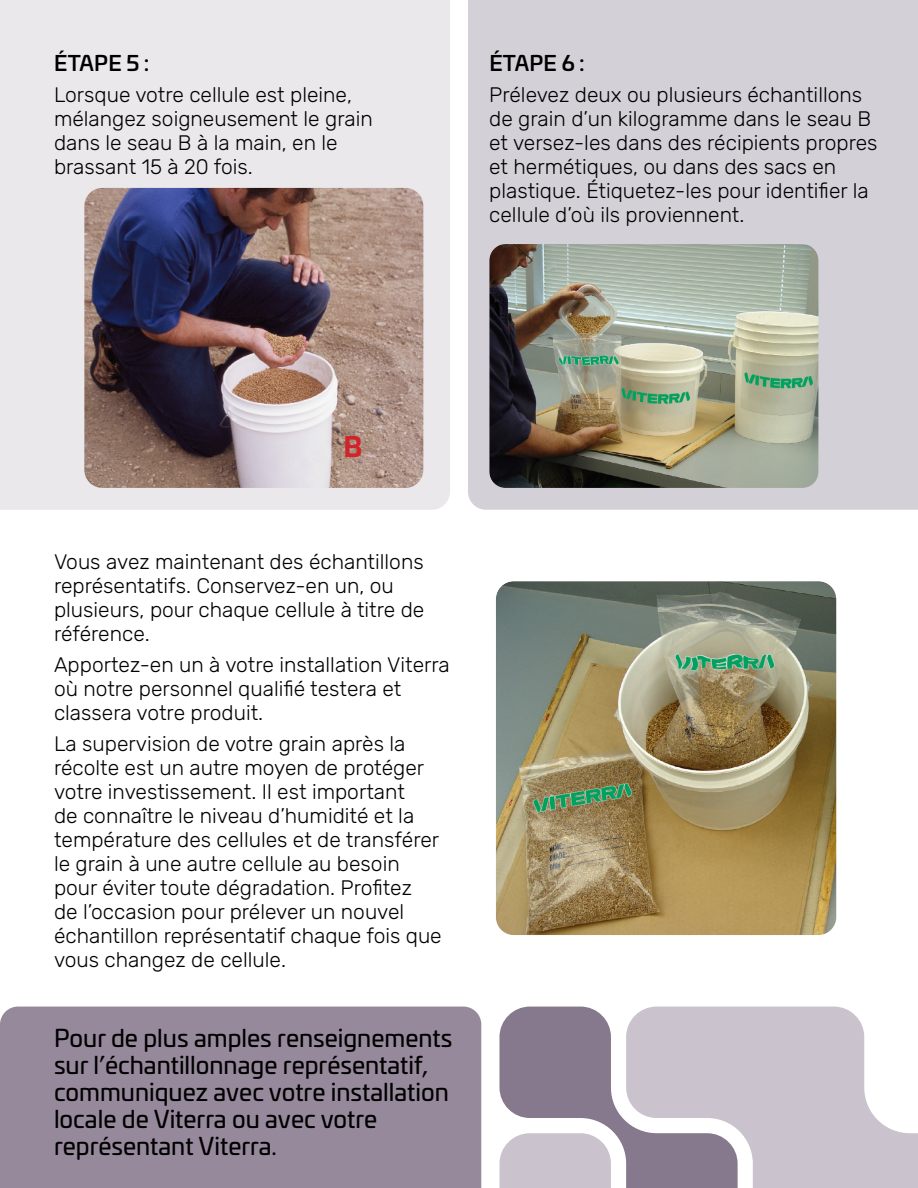
<style>
.page{position:relative;width:918px;height:1188px;background:#fff}
.page>*{position:absolute;margin:0;border:0;box-sizing:border-box;transform-origin:0 0}
.t1{font:700 27px "Univia Pro";color:#d1232a}
.t2{font:24px/27px "Univia Pro";color:#000}
.t3{font:300 21px/24px "Rubik";color:#000}
.t4{font:500 21px "Univia Pro";letter-spacing:.01em;color:#000}
</style>
<div class="page">
<svg style="left:500px;top:1007px;width:126px;height:181px"></svg>
<svg style="left:626px;top:1007px;width:292px;height:181px;fill:#cac3ce"></svg>
<div style="left:0;top:1007px;width:481px;height:181px;background:#97899c"></div>
<div style="left:468px;top:0;width:450px;height:510px;background:#d4d0d8"></div>
<div style="left:0;top:0;width:450px;height:510px;background:#eae8eb"></div>
<img style="left:84px;top:188px;width:339px;height:300px">
<img style="left:489px;top:244px;width:330px;height:244px">
<img style="left:496px;top:581px;width:340px;height:354px">
<p class="t4" style="left:54px;top:47px;width:97px">ÉTAPE 5 :</p>
<p class="t3" style="left:54px;top:83px;width:320px">Lorsque votre cellule est pleine, mélangez soigneusement le grain dans le seau B à la main, en le brassant 15 à 20 fois.</p>
<p class="t4" style="left:489px;top:47px;width:97px">ÉTAPE 6 :</p>
<p class="t3" style="left:489px;top:83px;width:390px">Prélevez deux ou plusieurs échantillons de grain d’un kilogramme dans le seau B et versez-les dans des récipients propres et hermétiques, ou dans des sacs en plastique. Étiquetez-les pour identifier la cellule d’où ils proviennent.</p>
<p class="t1" style="left:343px;top:425px;width:20px">B</p>
<p class="t3" style="left:54px;top:550px;width:372px">Vous avez maintenant des échantillons représentatifs. Conservez-en un, ou plusieurs, pour chaque cellule à titre de référence.</p>
<p class="t3" style="left:54px;top:653px;width:397px">Apportez-en un à votre installation Viterra où notre personnel qualifié testera et classera votre produit.</p>
<p class="t3" style="left:54px;top:732px;width:389px">La supervision de votre grain après la récolte est un autre moyen de protéger votre investissement. Il est important<br>de connaître le niveau d’humidité et la température des cellules et de transférer le grain à une autre cellule au besoin pour éviter toute dégradation. Profitez<br>de l’occasion pour prélever un nouvel échantillon représentatif chaque fois que vous changez de cellule.</p>
<p class="t2" style="left:54px;top:1024px;width:400px">Pour de plus amples renseignements sur l’échantillonnage représentatif, communiquez avec votre installation locale de Viterra ou avec votre représentant Viterra.</p>
</div>
